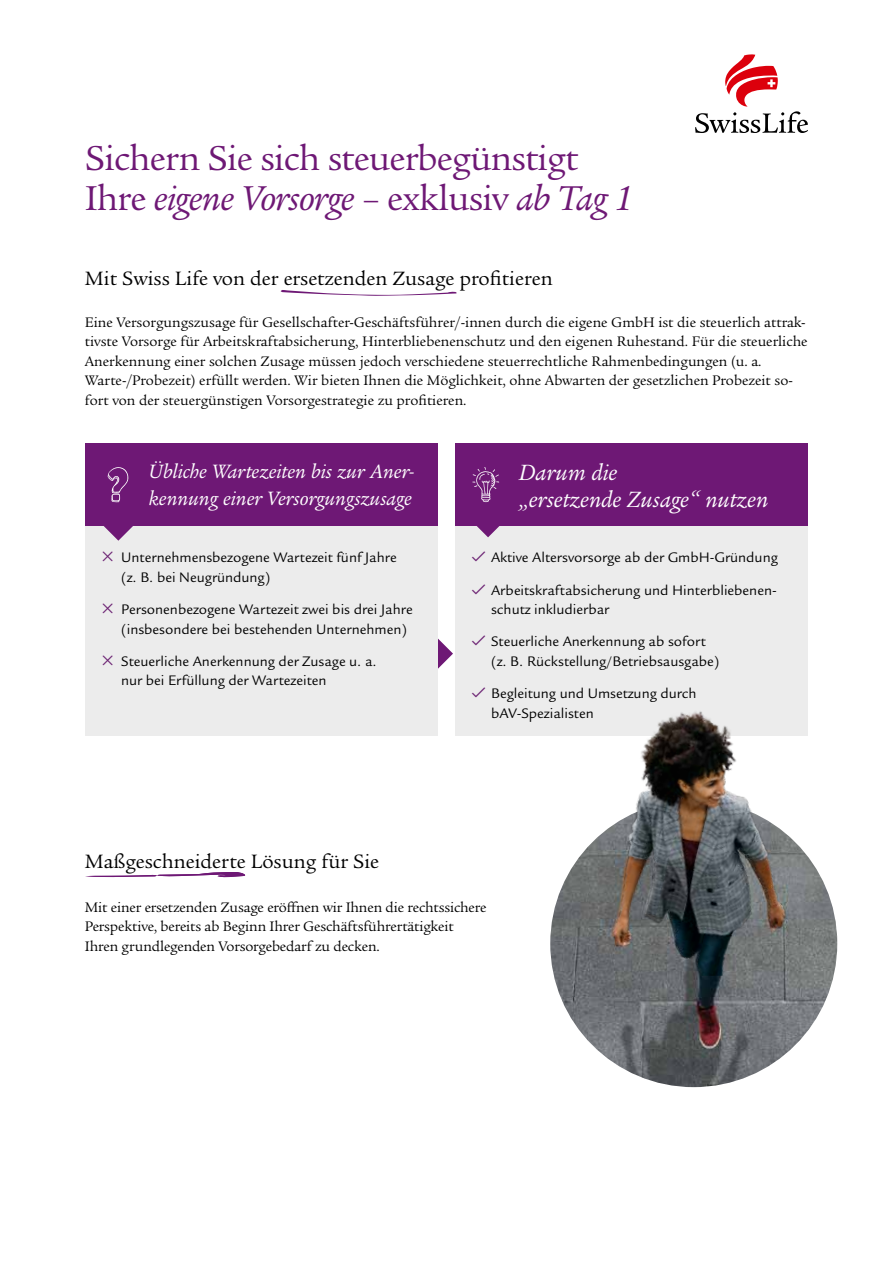
<style>
.page{position:relative;width:893px;height:1263px;background:#fff}
.page>*{position:absolute;margin:0;border:0;box-sizing:border-box;transform-origin:0 0}
.t1{font:37.5px/40.5px "Legacy Serif ITC Pro";letter-spacing:-.02em;color:#6e1875}
.t2{font:italic 24px/27px "Legacy Serif ITC Pro";color:#fff}
.t3{font:21px "Legacy Serif ITC Pro";color:#000}
.t4{font:italic 21px/27px "Legacy Serif ITC Pro";color:#fff}
.t5{font:15px/19.5px "Legacy Serif ITC Pro";color:#000}
.t6{font:15px/19.5px "Legacy Sans ITC Pro";color:#000}
.s1{font-style:italic}
</style>
<div class="page">
<svg style="left:695px;top:54px;width:113px;height:79px"></svg>
<svg style="left:438px;top:639px;width:15px;height:30px"></svg>
<div style="left:85px;top:522px;width:353px;height:214px;background:#ececec"></div>
<div style="left:85px;top:444px;width:353px;height:82px;background:#6e1875"></div>
<svg style="left:108px;top:467px;width:20px;height:35px"></svg>
<svg style="left:103px;top:526px;width:30px;height:15px"></svg>
<div style="left:455px;top:522px;width:353px;height:214px;background:#ececec"></div>
<div style="left:455px;top:444px;width:353px;height:82px;background:#6e1875"></div>
<svg style="left:472px;top:467px;width:28px;height:70px"></svg>
<svg style="left:281px;top:290px;width:176px;height:6px"></svg>
<svg style="left:85px;top:872px;width:161px;height:5px"></svg>
<img style="left:550px;top:800px;width:287px;height:287px;border-radius:143px">
<img style="left:553px;top:711px;width:262px;height:265px">
<h1 class="t1" style="left:85px;top:137px;width:549px">Sichern Sie sich steuerbegünstigt<br>Ihre <span class="s1">eigene Vorsorge</span> – exklusiv <span class="s1">ab Tag 1</span></h1>
<h3 class="t3" style="left:85px;top:266px;width:469px">Mit Swiss Life von der ersetzenden Zusage profitieren</h3>
<p class="t5" style="left:85px;top:312px;width:724px">Eine Versorgungszusage für Gesellschafter-Geschäftsführer/-innen durch die eigene GmbH ist die steuerlich attrak&shy;tivste Vorsorge für Arbeitskraftabsicherung, Hinterbliebenenschutz und den eigenen Ruhestand. Für die steuerliche Anerkennung einer solchen Zusage müssen jedoch verschiedene steuerrechtliche Rahmenbedingungen (u. a.<br>Warte-/Probezeit) erfüllt werden. Wir bieten Ihnen die Möglichkeit, ohne Abwarten der gesetzlichen Probezeit so&shy;fort von der steuergünstigen Vorsorgestrategie zu profitieren.</p>
<h3 class="t4" style="left:149px;top:457px;width:267px">Übliche Wartezeiten bis zur Aner&shy;kennung einer Versorgungszusage</h3>
<p class="t6" style="left:121px;top:548px;width:277px">Unternehmensbezogene Wartezeit fünf Jahre (z. B. bei Neugründung)</p>
<p class="t6" style="left:121px;top:600px;width:293px">Personenbezogene Wartezeit zwei bis drei Jahre (insbesondere bei bestehenden Unternehmen)</p>
<p class="t6" style="left:121px;top:652px;width:257px">Steuerliche Anerkennung der Zusage u. a. nur bei Erfüllung der Wartezeiten</p>
<h2 class="t2" style="left:519px;top:458px;width:251px">Darum die<br>„ersetzende Zusage“ nutzen</h2>
<p class="t6" style="left:491px;top:542px;width:288px;line-height:32.2px">Aktive Altersvorsorge ab der GmbH-Gründung<br>Arbeitskraftabsicherung und Hinterbliebenen-</p>
<p class="t6" style="left:491px;top:593px;width:216px;line-height:32.2px">schutz inkludierbar<br>Steuerliche Anerkennung ab sofort</p>
<p class="t6" style="left:491px;top:645px;width:230px;line-height:32.2px">(z. B. Rückstellung/Betriebsausgabe)<br>Begleitung und Umsetzung durch</p>
<p class="t6" style="left:491px;top:703px;width:104px">bAV-Spezialisten</p>
<h3 class="t3" style="left:85px;top:848px;width:296px">Maßgeschneiderte Lösung für Sie</h3>
<p class="t5" style="left:85px;top:897px;width:403px">Mit einer ersetzenden Zusage eröffnen wir Ihnen die rechtssichere<br>Perspektive, bereits ab Beginn Ihrer Geschäftsführertätigkeit<br>Ihren grundlegenden Vorsorgebedarf zu decken.</p>
</div>
